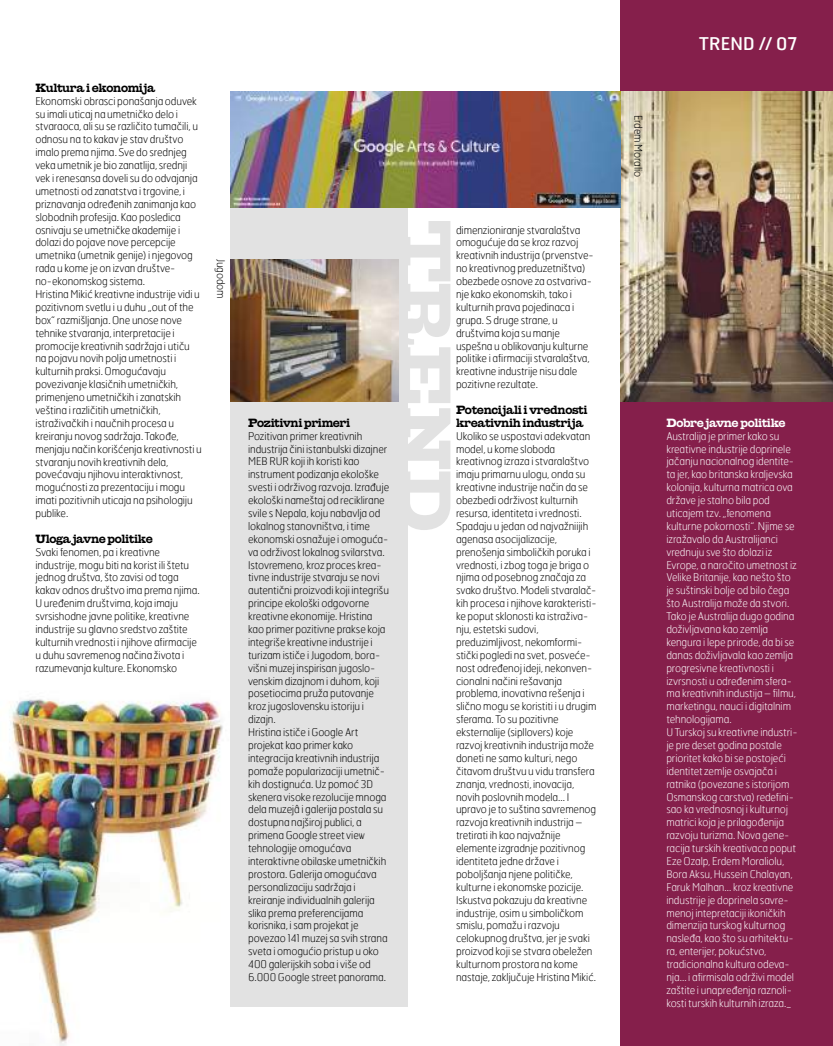
<style>
.page{position:relative;width:833px;height:1046px;background:#fff}
.page>*{position:absolute;margin:0;border:0;box-sizing:border-box;transform-origin:0 0}
.t1{font:73.25px "Giza";letter-spacing:-.005em;color:#e2e2e2}
.t2{font:17.5px "Hermes FB";letter-spacing:.01em;color:#fff}
.t3{font:11.88px/12.9px "Giza";letter-spacing:-.03em;color:#000}
.t4{font:11.88px "Giza";letter-spacing:-.03em;color:#fff}
.t5{font:100 10.62px/12.9px "Hermes FB";letter-spacing:-.01em;color:#000}
.t6{font:100 10.62px/12.9px "Hermes FB";letter-spacing:-.01em;color:#fff}
</style>
<div class="page">
<img style="left:0;top:699px;width:239px;height:346px">
<div style="left:230px;top:92px;width:177px;height:914px;background:#e2e2e2"></div>
<div style="left:620px;top:0;width:213px;height:1045px;background:#851f4b"></div>
<img style="left:620px;top:92px;width:213px;height:309px">
<img style="left:230px;top:92px;width:390px;height:115px">
<img style="left:230px;top:259px;width:168px;height:142px">
<p class="t3" style="left:35px;top:81px;width:121px">Kultura i ekonomija</p>
<p class="t5" style="left:35px;top:94px;width:168px">Ekonomski obrasci ponašanja oduvek su imali uticaj na umetničko delo i stvaraoca, ali su se različito tumačili, u odnosu na to kakav je stav društvo imalo prema njima. Sve do srednjeg veka umetnik je bio zanatlija, srednji vek i renesansa doveli su do odvajanja umetnosti od zanatstva i trgovine, i priznavanja određenih zanimanja kao slobodnih profesija. Kao posledica osnivaju se umetničke akademije i dolazi do pojave nove percepcije umetnika (umetnik genije) i njegovog rada u kome je on izvan društve&shy;no-ekonomskog sistema.<br>Hristina Mikić kreativne industrije vidi u pozitivnom svetlu i u duhu „out of the box“ razmišljanja. One unose nove tehnike stvaranja, interpretacije i promocije kreativnih sadržaja i utiču na pojavu novih polja umetnosti i kulturnih praksi. Omogućavaju povezivanje klasičnih umetničkih, primenjeno umetničkih i zanatskih veština i različitih umetničkih, istraživačkih i naučnih procesa u kreiranju novog sadržaja. Takođe, menjaju način korišćenja kreativnosti u stvaranju novih kreativnih dela, povećavaju njihovu interaktivnost, mogućnosti za prezentaciju i mogu imati pozitivnih uticaja na psihologiju publike.</p>
<p class="t3" style="left:35px;top:532px;width:119px">Uloga javne politike</p>
<p class="t5" style="left:35px;top:545px;width:166px">Svaki fenomen, pa i kreativne industrije, mogu biti na korist ili štetu jednog društva, što zavisi od toga kakav odnos društvo ima prema njima.<br>U uređenim društvima, koja imaju svrsishodne javne politike, kreativne industrije su glavno sredstvo zaštite kulturnih vrednosti i njihove afirmacije u duhu savremenog načina života i razumevanja kulture. Ekonomsko</p>
<p class="t5" style="left:228px;top:259px;width:41px;rotate:90deg">Jugodom</p>
<p class="t3" style="left:248px;top:416px;width:104px">Pozitivni primeri</p>
<p class="t5" style="left:248px;top:429px;width:143px">Pozitivan primer kreativnih industrija čini istanbulski dizajner<br>MEB RUR koji ih koristi kao instrument podizanja ekološke svesti i održivog razvoja. Izrađuje ekološki nameštaj od reciklirane svile s Nepala, koju nabavlja od lokalnog stanovništva, i time ekonomski osnažuje i omoguća&shy;va održivost lokalnog svilarstva.<br>Istovremeno, kroz proces krea&shy;tivne industrije stvaraju se novi autentični proizvodi koji integrišu principe ekološki odgovorne kreativne ekonomije. Hristina kao primer pozitivne prakse koja integriše kreativne industrije i turizam ističe i Jugodom, bora&shy;višni muzej inspirisan jugoslo&shy;venskim dizajnom i duhom, koji posetiocima pruža putovanje kroz jugoslovensku istoriju i dizajn.<br>Hristina ističe i Google Art projekat kao primer kako integracija kreativnih industrija pomaže popularizaciji umetnič&shy;kih dostignuća. Uz pomoć 3D skenera visoke rezolucije mnoga dela muzejâ i galerija postala su dostupna najširoj publici, a primena Google street view tehnologije omogućava interaktivne obilaske umetničkih prostora. Galerija omogućava personalizaciju sadržaja i kreiranje individualnih galerija slika prema preferencijama korisnika, i sam projekat je povezao 141 muzej sa svih strana sveta i omogućio pristup u oko<br>400 galerijskih soba i više od<br>6.000 Google street panorama.</p>
<h1 class="t1" style="left:466px;top:221px;width:314px;rotate:90deg">TREND</h1>
<p class="t5" style="left:456px;top:223px;width:139px">dimenzioniranje stvaralaštva omogućuje da se kroz razvoj kreativnih industrija (prvenstve&shy;no kreativnog preduzetništva) obezbede osnove za ostvariva&shy;nje kako ekonomskih, tako i kulturnih prava pojedinaca i grupa. S druge strane, u društvima koja su manje uspešna u oblikovanju kulturne politike i afirmaciji stvaralaštva, kreativne industrije nisu dale pozitivne rezultate.</p>
<p class="t3" style="left:456px;top:403px;width:133px">Potencijali i vrednosti kreativnih industrija</p>
<p class="t5" style="left:456px;top:429px;width:142px">Ukoliko se uspostavi adekvatan model, u kome sloboda kreativnog izraza i stvaralaštvo imaju primarnu ulogu, onda su kreativne industrije način da se obezbedi održivost kulturnih resursa, identiteta i vrednosti.<br>Spadaju u jedan od najvažniijih agenasa asocijalizacije, prenošenja simboličkih poruka i vrednosti, i zbog toga je briga o njima od posebnog značaja za svako društvo. Modeli stvaralač&shy;kih procesa i njihove karakteristi&shy;ke poput sklonosti ka istraživa&shy;nju, estetski sudovi, preduzimljivost, nekomformi&shy;stički pogledi na svet, posveće&shy;nost određenoj ideji, nekonven&shy;cionalni načini rešavanja problema, inovativna rešenja i slično mogu se koristiti i u drugim sferama. To su pozitivne eksternalije (sipllovers) koje razvoj kreativnih industrija može doneti ne samo kulturi, nego čitavom društvu u vidu transfera znanja, vrednosti, inovacija, novih poslovnih modela... I upravo je to suština savremenog razvoja kreativnih industrija – tretirati ih kao najvažnije elemente izgradnje pozitivnog identiteta jedne države i poboljšanja njene političke, kulturne i ekonomske pozicije.<br>Iskustva pokazuju da kreativne industrije, osim u simboličkom smislu, pomažu i razvoju celokupnog društva, jer je svaki proizvod koji se stvara obeležen kulturnom prostora na kome nastaje, zaključuje Hristina Mikić.</p>
<p class="t5" style="left:645px;top:115px;width:64px;rotate:90deg">Erdem Moralio</p>
<h2 class="t2" style="left:699px;top:32px;width:100px">TREND // 07</h2>
<p class="t4" style="left:666px;top:416px;width:121px">Dobre javne politike</p>
<p class="t6" style="left:666px;top:429px;width:133px">Australija je primer kako su kreativne industrije doprinele jačanju nacionalnog identite&shy;ta jer, kao britanska kraljevska kolonija, kulturna matrica ova države je stalno bila pod uticajem tzv. „fenomena kulturne pokornosti“. Njime se izražavalo da Australijanci vrednuju sve što dolazi iz<br>Evrope, a naročito umetnost iz<br>Velike Britanije, kao nešto što je suštinski bolje od bilo čega što Australija može da stvori.<br>Tako je Australija dugo godina doživljavana kao zemlja kengura i lepe prirode, da bi se danas doživljavala kao zemlja progresivne kreativnosti i izvrsnosti u određenim sfera&shy;ma kreativnih industija – filmu, marketingu, nauci i digitalnim tehnologijama.<br>U Turskoj su kreativne industri&shy;je pre deset godina postale prioritet kako bi se postojeći identitet zemlje osvajača i ratnika (povezane s istorijom<br>Osmanskog carstva) redefini&shy;sao ka vrednosnoj i kulturnoj matrici koja je prilagođenija razvoju turizma. Nova gene&shy;racija turskih kreativaca poput<br>Eze Ozalp, Erdem Moraliolu,<br>Bora Aksu, Hussein Chalayan,<br>Faruk Malhan... kroz kreativne industrije je doprinela savre&shy;menoj intepretaciji ikoničkih dimenzija turskog kulturnog nasleđa, kao što su arhitektu&shy;ra, enterijer, pokućstvo, tradicionalna kultura odeva&shy;nja... i afirmisala održivi model zaštite i unapređenja raznoli&shy;kosti turskih kulturnih izraza._</p>
</div>
